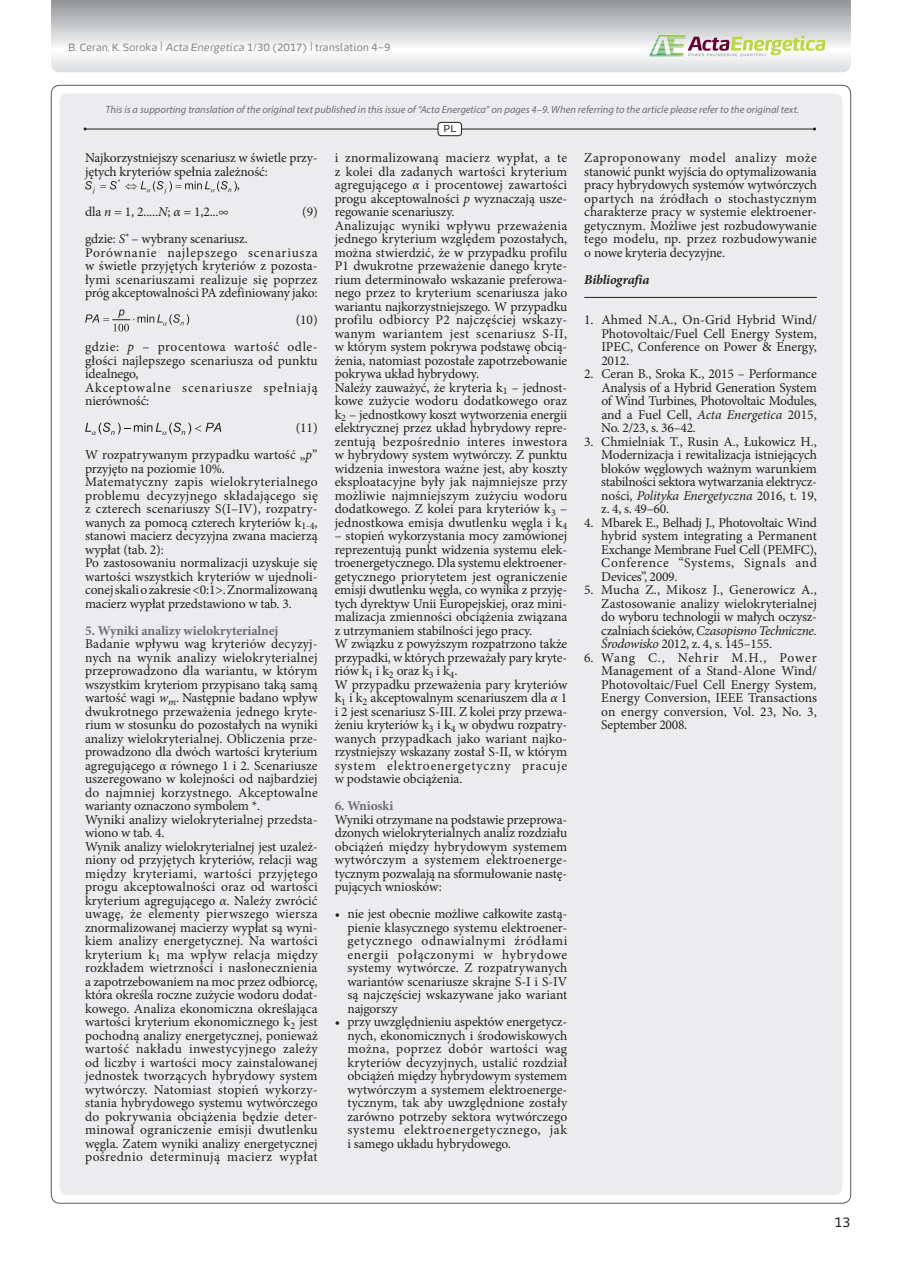
<style>
.page{position:relative;width:902px;height:1263px;background:#fff}
.page>*{position:absolute;margin:0;border:0;box-sizing:border-box;transform-origin:0 0}
.t1{font:13.5px/13.5px "Minion Pro";color:#231f20;text-align:justify}
.t2{font:700 13.5px "Minion Pro";letter-spacing:-.01em;color:#6c6d70}
.t3{font:13.5px/27px "Minion Pro";letter-spacing:.04em;color:#231f20;text-align:right}
.t4{font:italic 700 13.5px "Minion Pro";letter-spacing:-.015em;color:#231f20}
.t5{font:13.5px "Energa";color:#231f20}
.t6{font:italic 10.5px "Myriad Pro";color:#6c6d70}
.t7{font:10.5px "Energa";letter-spacing:-.01em;color:#808285}
.t8{font:10.05px "Energa";color:#231f20}
.s1{font-size:13.5px}
.s2{font-style:italic}
</style>
<div class="page">
<svg style="left:51px;top:0;width:799px;height:72px"></svg>
<div style="left:60px;top:94px;width:782px;height:1101px;background:#ececee;border-radius:8px"></div>
<svg style="left:649px;top:35px;width:176px;height:21px"></svg>
<hr style="left:85px;top:129px;width:729px;height:1px;background:#231f20">
<div style="left:438px;top:122px;width:23px;height:14px;background:#fff;border-radius:3px"></div>
<div style="left:437px;top:122px;width:25px;height:14px;border:1px solid #231f20;border-radius:3px"></div>
<svg style="left:85px;top:179px;width:152px;height:15px"></svg>
<svg style="left:85px;top:309px;width:104px;height:23px"></svg>
<svg style="left:85px;top:423px;width:136px;height:12px"></svg>
<hr style="left:584px;top:297px;width:232px;height:1px;background:#231f20">
<p class="t7" style="left:68px;top:41px;width:324px">B. Ceran, K. Soroka <span class="s1">|</span> <span class="s2">Acta Energetica</span> 1/30 (2017) <span class="s1">|</span> translation 4–9</p>
<p class="t6" style="left:106px;top:103px;width:695px">This is a supporting translation of the original text published in this issue of “Acta Energetica” on pages 4–9. When referring to the article please refer to the original text.</p>
<p class="t1" style="left:85px;top:151px;width:234px">Najkorzystniejszy scenariusz w świetle przy-</p>
<p class="t1" style="left:85px;top:165px;width:184px">jętych kryteriów spełnia zależność:</p>
<p class="t1" style="left:237px;top:178px;width:5px">,</p>
<p class="t1" style="left:85px;top:205px;width:145px">dla <span class="s2">n</span> = 1, 2.....<span class="s2">N</span>; <span class="s2">α</span> = 1,2...∞</p>
<p class="t1" style="left:302px;top:205px;width:17px">(9)</p>
<p class="t1" style="left:85px;top:232px;width:234px;text-align:left">gdzie: <span class="s2">S</span><sup>*</sup> – wybrany scenariusz.<br>Porównanie najlepszego scenariusza w świetle przyjętych kryteriów z pozosta&shy;łymi scenariuszami realizuje się poprzez próg akceptowalności PA zdefiniowany jako:</p>
<p class="t3" style="left:85px;top:306px;width:234px">(10)<br>gdzie: <span class="s2">p</span> – procentowa wartość odle-</p>
<p class="t1" style="left:85px;top:354px;width:234px;text-align:left">głości najlepszego scenariusza od punktu idealnego,<br>Akceptowalne scenariusze spełniają nierówność:</p>
<p class="t1" style="left:85px;top:414px;width:234px;line-height:27px;text-align:right">(11)<br>W rozpatrywanym przypadku wartość „<span class="s2">p</span>”</p>
<p class="t1" style="left:85px;top:462px;width:234px;text-align:left">przyjęto na poziomie 10%.<br>Matematyczny zapis wielokryterialnego problemu decyzyjnego składającego się z czterech scenariuszy S(I–IV), rozpatry&shy;wanych za pomocą czterech kryteriów k<sub>1-4</sub>, stanowi macierz decyzyjna zwana macierzą wypłat (tab. 2):<br>Po zastosowaniu normalizacji uzyskuje się wartości wszystkich kryteriów w ujednoli&shy;conej skali o zakresie &lt;0:1&gt;. Znormalizowaną macierz wypłat przedstawiono w tab. 3.</p>
<p class="t2" style="left:85px;top:621px;width:195px">5. Wyniki analizy wielokryterialnej</p>
<p class="t1" style="left:85px;top:637px;width:234px;text-align:left">Badanie wpływu wag kryteriów decyzyj&shy;nych na wynik analizy wielokryterialnej przeprowadzono dla wariantu, w którym wszystkim kryteriom przypisano taką samą wartość wagi <span class="s2">w</span><sub>m</sub>. Następnie badano wpływ dwukrotnego przeważenia jednego kryte&shy;rium w stosunku do pozostałych na wyniki analizy wielokryterialnej. Obliczenia prze&shy;prowadzono dla dwóch wartości kryterium agregującego <span class="s2">α</span> równego 1 i 2. Scenariusze uszeregowano w kolejności od najbardziej do najmniej korzystnego. Akceptowalne warianty oznaczono symbolem *.<br>Wyniki analizy wielokryterialnej przedsta&shy;wiono w tab. 4.<br>Wynik analizy wielokryterialnej jest uzależ&shy;niony od przyjętych kryteriów, relacji wag między kryteriami, wartości przyjętego progu akceptowalności oraz od wartości kryterium agregującego <span class="s2">α</span>. Należy zwrócić uwagę, że elementy pierwszego wiersza znormalizowanej macierzy wypłat są wyni&shy;kiem analizy energetycznej. Na wartości kryterium k<sub>1</sub> ma wpływ relacja między rozkładem wietrzności i nasłonecznienia a zapotrzebowaniem na moc przez odbiorcę, która określa roczne zużycie wodoru dodat&shy;kowego. Analiza ekonomiczna określająca wartości kryterium ekonomicznego k<sub>2</sub> jest pochodną analizy energetycznej, ponieważ wartość nakładu inwestycyjnego zależy od liczby i wartości mocy zainstalowanej jednostek tworzących hybrydowy system wytwórczy. Natomiast stopień wykorzy&shy;stania hybrydowego systemu wytwórczego do pokrywania obciążenia będzie deter&shy;minował ograniczenie emisji dwutlenku węgla. Zatem wyniki analizy energetycznej pośrednio determinują macierz wypłat</p>
<p class="t8" style="left:443px;top:122px;width:14px">PL</p>
<p class="t1" style="left:334px;top:151px;width:234px;text-align:left">i znormalizowaną macierz wypłat, a te z kolei dla zadanych wartości kryterium agregującego <span class="s2">α</span> i procentowej zawartości progu akceptowalności <span class="s2">p</span> wyznaczają usze&shy;regowanie scenariuszy.<br>Analizując wyniki wpływu przeważenia jednego kryterium względem pozostałych, można stwierdzić, że w przypadku profilu P1 dwukrotne przeważenie danego kryte&shy;rium determinowało wskazanie preferowa&shy;nego przez to kryterium scenariusza jako wariantu najkorzystniejszego. W przypadku profilu odbiorcy P2 najczęściej wskazy&shy;wanym wariantem jest scenariusz S-II, w którym system pokrywa podstawę obcią&shy;żenia, natomiast pozostałe zapotrzebowanie pokrywa układ hybrydowy.<br>Należy zauważyć, że kryteria k<sub>1</sub> – jednost&shy;kowe zużycie wodoru dodatkowego oraz k<sub>2</sub> – jednostkowy koszt wytworzenia energii elektrycznej przez układ hybrydowy repre&shy;zentują bezpośrednio interes inwestora w hybrydowy system wytwórczy. Z punktu widzenia inwestora ważne jest, aby koszty eksploatacyjne były jak najmniejsze przy możliwie najmniejszym zużyciu wodoru dodatkowego. Z kolei para kryteriów k<sub>3</sub> – jednostkowa emisja dwutlenku węgla i k<sub>4</sub></p>
<p class="t1" style="left:334px;top:529px;width:234px;text-align:left">– stopień wykorzystania mocy zamówionej reprezentują punkt widzenia systemu elek&shy;troenergetycznego. Dla systemu elektroener&shy;getycznego priorytetem jest ograniczenie emisji dwutlenku węgla, co wynika z przyję&shy;tych dyrektyw Unii Europejskiej, oraz mini&shy;malizacja zmienności obciążenia związana z utrzymaniem stabilności jego pracy.<br>W związku z powyższym rozpatrzono także przypadki, w których przeważały pary kryte&shy;riów k<sub>1</sub> i k<sub>2</sub> oraz k<sub>3</sub> i k<sub>4</sub>.<br>W przypadku przeważenia pary kryteriów k<sub>1</sub> i k<sub>2</sub> akceptowalnym scenariuszem dla <span class="s2">α</span> 1 i 2 jest scenariusz S-III. Z kolei przy przewa&shy;żeniu kryteriów k<sub>3</sub> i k<sub>4</sub> w obydwu rozpatry&shy;wanych przypadkach jako wariant najko&shy;rzystniejszy wskazany został S-II, w którym system elektroenergetyczny pracuje w podstawie obciążenia.</p>
<p class="t2" style="left:334px;top:796px;width:60px">6. Wnioski</p>
<p class="t1" style="left:334px;top:813px;width:234px">Wyniki otrzymane na podstawie przeprowa&shy;dzonych wielokryterialnych analiz rozdziału obciążeń między hybrydowym systemem wytwórczym a systemem elektroenerge&shy;tycznym pozwalają na sformułowanie nastę&shy;pujących wniosków:</p>
<p class="t1" style="left:347px;top:907px;width:221px;text-indent:-13px">• nie jest obecnie możliwe całkowite zastą&shy;pienie klasycznego systemu elektroener&shy;getycznego odnawialnymi źródłami energii połączonymi w hybrydowe systemy wytwórcze. Z rozpatrywanych wariantów scenariusze skrajne S-I i S-IV są najczęściej wskazywane jako wariant najgorszy</p>
<p class="t1" style="left:347px;top:1015px;width:221px;text-indent:-13px">• przy uwzględnieniu aspektów energetycz&shy;nych, ekonomicznych i środowiskowych można, poprzez dobór wartości wag kryteriów decyzyjnych, ustalić rozdział obciążeń między hybrydowym systemem wytwórczym a systemem elektroenerge&shy;tycznym, tak aby uwzględnione zostały zarówno potrzeby sektora wytwórczego systemu elektroenergetycznego, jak i samego układu hybrydowego.</p>
<p class="t1" style="left:584px;top:151px;width:234px">Zaproponowany model analizy może stanowić punkt wyjścia do optymalizowania pracy hybrydowych systemów wytwórczych opartych na źródłach o stochastycznym charakterze pracy w systemie elektroener&shy;getycznym. Możliwe jest rozbudowywanie tego modelu, np. przez rozbudowywanie o nowe kryteria decyzyjne.</p>
<p class="t4" style="left:584px;top:270px;width:67px">Bibliografia</p>
<p class="t1" style="left:601px;top:313px;width:217px;text-indent:-17px">1. Ahmed N.A., On-Grid Hybrid Wind/ Photovoltaic/Fuel Cell Energy System, IPEC, Conference on Power &amp; Energy, 2012.</p>
<p class="t1" style="left:601px;top:367px;width:217px;text-indent:-17px">2. Ceran B., Sroka K., 2015 – Performance Analysis of a Hybrid Generation System of Wind Turbines, Photovoltaic Modules, and a Fuel Cell, <span class="s2">Acta Energetica</span> 2015, No. 2/23, s. 36–42.</p>
<p class="t1" style="left:601px;top:435px;width:217px;text-indent:-17px">3. Chmielniak T., Rusin A., Łukowicz H., Modernizacja i rewitalizacja istniejących bloków węglowych ważnym warunkiem stabilności sektora wytwarzania elektrycz&shy;ności, <span class="s2">Polityka Energetyczna</span> 2016, t. 19, z. 4, s. 49–60.</p>
<p class="t1" style="left:601px;top:516px;width:217px;text-indent:-17px">4. Mbarek E., Belhadj J., Photovoltaic Wind hybrid system integrating a Permanent Exchange Membrane Fuel Cell (PEMFC), Conference “Systems, Signals and Devices”, 2009.</p>
<p class="t1" style="left:601px;top:583px;width:217px;text-indent:-17px">5. Mucha Z., Mikosz J., Generowicz A., Zastosowanie analizy wielokryterialnej do wyboru technologii w małych oczysz&shy;czalniach ścieków, <span class="s2">Czasopismo Techniczne.<br>Środowisko</span> 2012, z. 4, s. 145–155.</p>
<p class="t1" style="left:601px;top:651px;width:217px;text-indent:-17px">6. Wang C., Nehrir M.H., Power Management of a Stand-Alone Wind/ Photovoltaic/Fuel Cell Energy System<span class="s2">, </span>Energy Conversion, IEEE Transactions on energy conversion, Vol. 23, No. 3, September 2008.</p>
<p class="t5" style="left:834px;top:1213px;width:18px">13</p>
</div>
